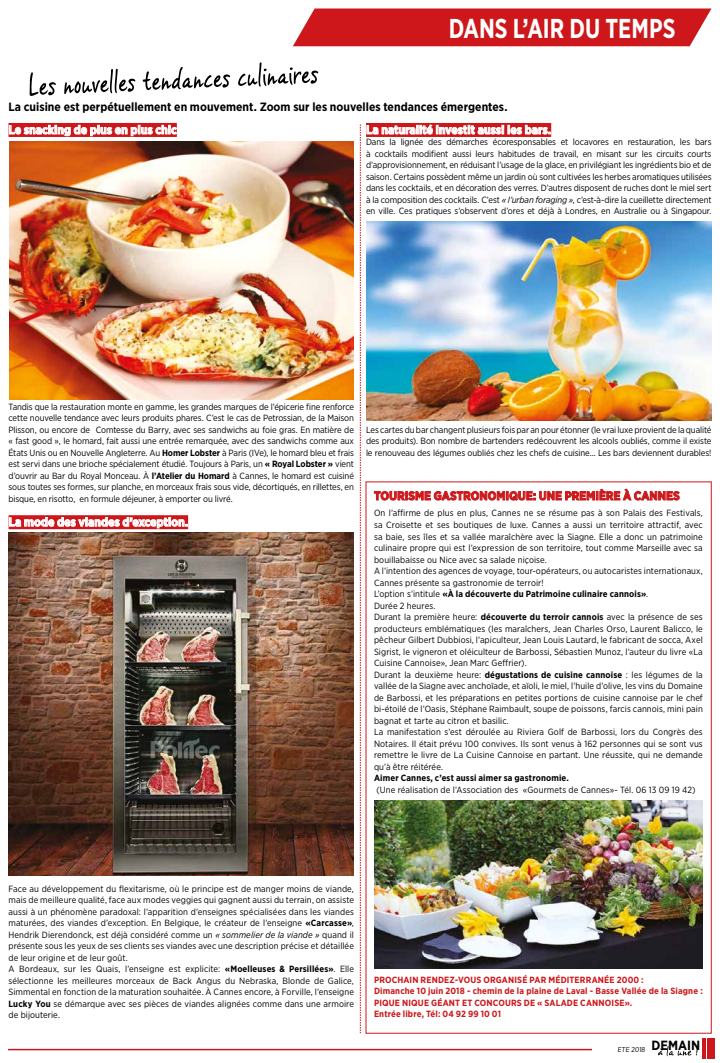
<style>
.page{position:relative;width:720px;height:1063px;background:#fff}
.page>*{position:absolute;margin:0;border:0;box-sizing:border-box;transform-origin:0 0}
.t1{font:700 27.3px "Gotham Narrow";color:#fff;scale:.85 1}
.t2{font:700 12px "Gotham Narrow";letter-spacing:.005em;color:#fff}
.t3{font:700 12px "Gotham Narrow";letter-spacing:.005em;color:#000}
.t4{font:700 12px "Gotham Narrow";letter-spacing:.005em;color:#cd171a}
.t5{font:9px/11.5px "Gotham Narrow";letter-spacing:.01em;color:#000;text-align:justify}
.t6{font:700 9px/11.5px "Gotham Narrow";letter-spacing:.015em;color:#cd171a}
.t7{font:700 9px "Gotham Narrow";letter-spacing:.015em;color:#000}
.t8{font:7px "Gotham Narrow";color:#000}
.s1{font-style:italic}
.s2{font-weight:700}
</style>
<div class="page">
<hr style="left:8px;top:1049px;width:584px;height:1px;background:#cd171a">
<hr style="left:711px;top:1039px;width:4px;height:20px;background:#cd171a">
<svg style="left:658px;top:1046px;width:40px;height:10px"></svg>
<hr style="left:707px;top:1039px;width:4px;height:20px;background:#cd171a">
<hr style="left:702px;top:1039px;width:4px;height:20px;background:#cd171a">
<div style="left:293px;top:9px;width:418px;height:37px;background:#cd171a"></div>
<div style="left:9px;top:123px;width:168px;height:14px;background:#cd171a"></div>
<svg style="left:9px;top:125px;width:168px;height:11px"></svg>
<div style="left:366px;top:123px;width:185px;height:14px;background:#cd171a"></div>
<svg style="left:30px;top:62px;width:288px;height:34px"></svg>
<img style="left:9px;top:141px;width:345px;height:259px">
<img style="left:9px;top:532px;width:345px;height:344px">
<div style="left:9px;top:515px;width:179px;height:14px;background:#cd171a"></div>
<svg style="left:9px;top:517px;width:178px;height:12px"></svg>
<img style="left:680px;top:221px;width:31px;height:199px">
<img style="left:360px;top:124px;width:320px;height:909px">
<img style="left:374px;top:800px;width:329px;height:168px">
<h1 class="t1" style="left:449px;top:11px;width:268px">DANS L’AIR DU TEMPS</h1>
<h2 class="t3" style="left:9px;top:99px;width:501px">La cuisine est perpétuellement en mouvement. Zoom sur les nouvelles tendances émergentes.</h2>
<h2 class="t2" style="left:9px;top:122px;width:170px">Le snacking de plus en plus chic</h2>
<h2 class="t2" style="left:366px;top:122px;width:187px">La naturalité investit aussi les bars.</h2>
<p class="t5" style="left:366px;top:136px;width:347px">Dans la lignée des démarches écoresponsables et locavores en restauration, les bars à cocktails modifient aussi leurs habitudes de travail, en misant sur les circuits courts d’approvisionnement, en réduisant l’usage de la glace, en privilégiant les ingrédients bio et de saison. Certains possèdent même un jardin où sont cultivées les herbes aromatiques utilisées dans les cocktails, et en décoration des verres. D’autres disposent de ruches dont le miel sert à la composition des cocktails. C’est <span class="s1">« l’urban foraging »</span>, c’est-à-dire la cueillette directement en ville. Ces pratiques s’observent d’ores et déjà à Londres, en Australie ou à Singapour.</p>
<p class="t5" style="left:8px;top:401px;width:347px">Tandis que la restauration monte en gamme, les grandes marques de l’épicerie fine renforce cette nouvelle tendance avec leurs produits phares. C’est le cas de Petrossian, de la Maison Plisson, ou encore de Comtesse du Barry, avec ses sandwichs au foie gras. En matière de « fast good », le homard, fait aussi une entrée remarquée, avec des sandwichs comme aux États Unis ou en Nouvelle Angleterre. Au <span class="s2">Homer Lobster</span> à Paris (IVe), le homard bleu et frais est servi dans une brioche spécialement étudié. Toujours à Paris, un <span class="s2">« Royal Lobster »</span> vient d’ouvrir au Bar du Royal Monceau. À <span class="s2">l’Atelier du Homard</span> à Cannes, le homard est cuisiné sous toutes ses formes, sur planche, en morceaux frais sous vide, décortiqués, en rillettes, en bisque, en risotto, en formule déjeuner, à emporter ou livré.</p>
<h2 class="t2" style="left:9px;top:514px;width:181px">La mode des viandes d’exception.</h2>
<p class="t5" style="left:366px;top:424px;width:347px">Les cartes du bar changent plusieurs fois par an pour étonner (le vrai luxe provient de la qualité des produits). Bon nombre de bartenders redécouvrent les alcools oubliés, comme il existe le renouveau des légumes oubliés chez les chefs de cuisine... Les bars deviennent durables!</p>
<h2 class="t4" style="left:374px;top:488px;width:307px">TOURISME GASTRONOMIQUE: UNE PREMIÈRE À CANNES</h2>
<p class="t5" style="left:374px;top:507px;width:330px;text-align:left">On l’affirme de plus en plus, Cannes ne se résume pas à son Palais des Festivals, sa Croisette et ses boutiques de luxe. Cannes a aussi un territoire attractif, avec sa baie, ses îles et sa vallée maraîchère avec la Siagne. Elle a donc un patrimoine culinaire propre qui est l’expression de son territoire, tout comme Marseille avec sa bouillabaisse ou Nice avec sa salade niçoise.<br>A l’intention des agences de voyage, tour-opérateurs, ou autocaristes internationaux, Cannes présente sa gastronomie de terroir!<br>L’option s’intitule <span class="s2">«À la découverte du Patrimoine culinaire cannois»</span>.<br>Durée 2 heures.<br>Durant la première heure: <span class="s2">découverte du terroir cannois</span> avec la présence de ses producteurs emblématiques (les maraîchers, Jean Charles Orso, Laurent Balicco, le pêcheur Gilbert Dubbiosi, l’apiculteur, Jean Louis Lautard, le fabricant de socca, Axel Sigrist, le vigneron et oléiculteur de Barbossi, Sébastien Munoz, l’auteur du livre «La Cuisine Cannoise», Jean Marc Geffrier).<br>Durant la deuxième heure: <span class="s2">dégustations de cuisine cannoise</span> : les légumes de la vallée de la Siagne avec anchoïade, et aïoli, le miel, l’huile d’olive, les vins du Domaine de Barbossi, et les préparations en petites portions de cuisine cannoise par le chef bi-étoilé de l’Oasis, Stéphane Raimbault, soupe de poissons, farcis cannois, mini pain bagnat et tarte au citron et basilic.<br>La manifestation s’est déroulée au Riviera Golf de Barbossi, lors du Congrès des Notaires. Il était prévu 100 convives. Ils sont venus à 162 personnes qui se sont vus remettre le livre de La Cuisine Cannoise en partant. Une réussite, qui ne demande qu’à être réitérée.</p>
<p class="t7" style="left:374px;top:772px;width:196px">Aimer Cannes, c’est aussi aimer sa gastronomie.</p>
<p class="t5" style="left:376px;top:783px;width:321px">(Une réalisation de l’Association des «Gourmets de Cannes»- Tél. 06 13 09 19 42)</p>
<p class="t5" style="left:8px;top:882px;width:347px;text-align:left">Face au développement du flexitarisme, où le principe est de manger moins de viande, mais de meilleure qualité, face aux modes veggies qui gagnent aussi du terrain, on assiste aussi à un phénomène paradoxal: l’apparition d’enseignes spécialisées dans les viandes maturées, des viandes d’exception. En Belgique, le créateur de l’enseigne <span class="s2">«Carcasse»</span>, Hendrik Dierendonck, est déjà considéré comme un <span class="s1">« sommelier de la viande »</span> quand il présente sous les yeux de ses clients ses viandes avec une description précise et détaillée de leur origine et de leur goût.<br>A Bordeaux, sur les Quais, l’enseigne est explicite: <span class="s2">«Moelleuses &amp; Persillées»</span>. Elle sélectionne les meilleures morceaux de Back Angus du Nebraska, Blonde de Galice, Simmental en fonction de la maturation souhaitée. À Cannes encore, à Forville, l’enseigne <span class="s2">Lucky You</span> se démarque avec ses pièces de viandes alignées comme dans une armoire de bijouterie.</p>
<p class="t6" style="left:374px;top:974px;width:330px">PROCHAIN RENDEZ-VOUS ORGANISÉ PAR MÉDITERRANÉE 2000 :<br>Dimanche 10 juin 2018 - chemin de la plaine de Laval - Basse Vallée de la Siagne :<br>PIQUE NIQUE GÉANT ET CONCOURS DE « SALADE CANNOISE».<br>Entrée libre, Tél: 04 92 99 10 01</p>
<p class="t8" style="left:618px;top:1045px;width:84px">ETE 2018 <sup>DEMAIN</sup></p>
</div>
